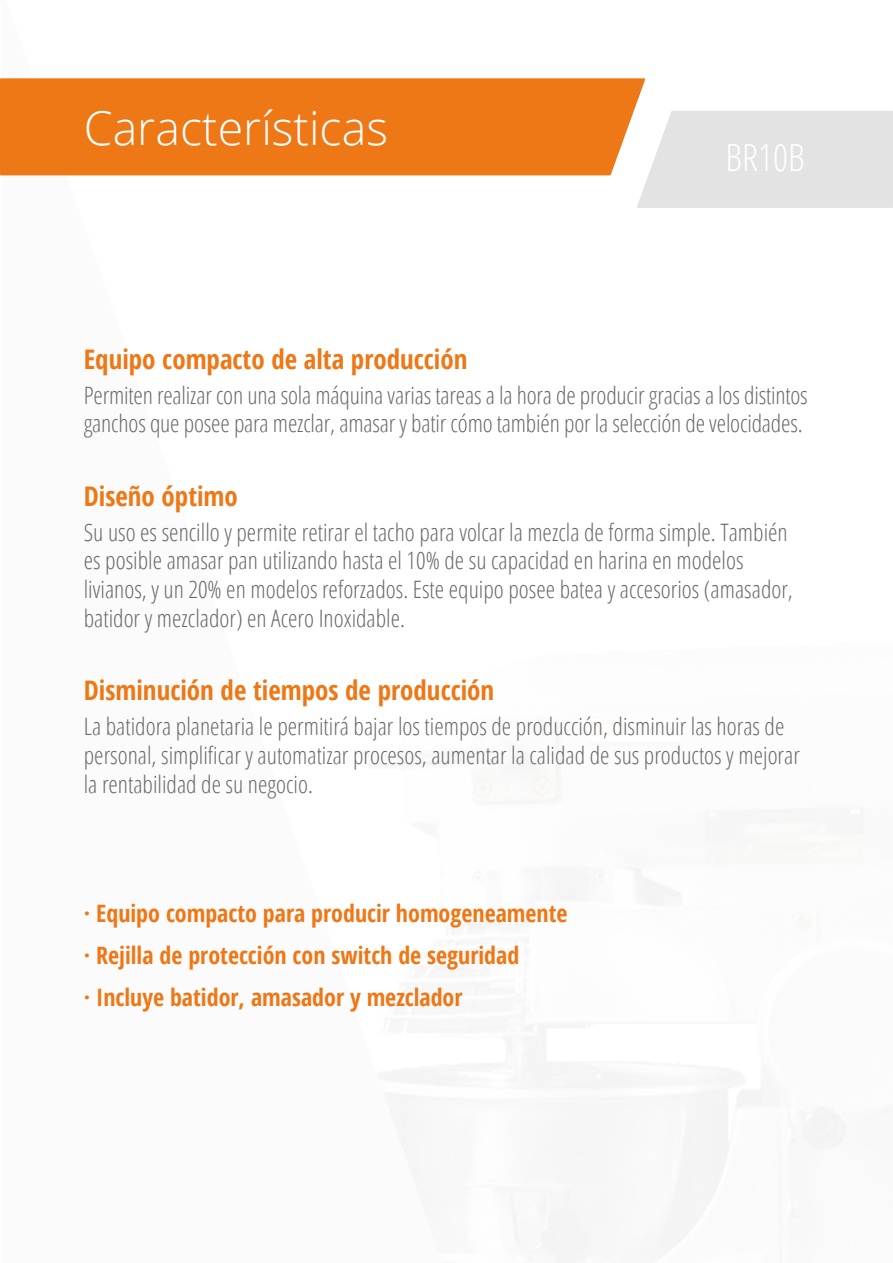
<style>
.page{position:relative;width:893px;height:1263px;background:#fff}
.page>*{position:absolute;margin:0;border:0;box-sizing:border-box;transform-origin:0 0}
.t1{font:300 46.5px "Open Sans";color:#fff}
.t2{font:300 condensed 37.5px "Open Sans";color:#fff}
.t3{font:700 condensed 27px "Open Sans";color:#ee7716}
.t4{font:300 condensed 24px/28.8px "Open Sans";color:#696969}
.t5{font:700 condensed 24px/42px "Open Sans";color:#ee7716}
</style>
<div class="page">
<div style="left:0;top:78px;width:645px;height:97px;background:#ee7716"></div>
<div style="left:637px;top:111px;width:256px;height:97px;background:#e3e3e3"></div>
<h1 class="t1" style="left:84px;top:96px;width:306px">Características</h1>
<h2 class="t2" style="left:726px;top:132px;width:81px">BR10B</h2>
<p class="t3" style="left:84px;top:340px;width:385px">Equipo compacto de alta producción</p>
<p class="t4" style="left:84px;top:380px;width:725px">Permiten realizar con una sola máquina varias tareas a la hora de producir gracias a los distintos ganchos que posee para mezclar, amasar y batir cómo también por la selección de velocidades.</p>
<p class="t3" style="left:84px;top:477px;width:156px">Diseño óptimo</p>
<p class="t4" style="left:84px;top:517px;width:711px">Su uso es sencillo y permite retirar el tacho para volcar la mezcla de forma simple. También es posible amasar pan utilizando hasta el 10% de su capacidad en harina en modelos livianos, y un 20% en modelos reforzados. Este equipo posee batea y accesorios (amasador, batidor y mezclador) en Acero Inoxidable.</p>
<p class="t3" style="left:84px;top:671px;width:412px">Disminución de tiempos de producción</p>
<p class="t4" style="left:84px;top:711px;width:718px">La batidora planetaria le permitirá bajar los tiempos de producción, disminuir las horas de personal, simplificar y automatizar procesos, aumentar la calidad de sus productos y mejorar la rentabilidad de su negocio.</p>
<p class="t5" style="left:84px;top:891px;width:485px">· Equipo compacto para producir homogeneamente · Rejilla de protección con switch de seguridad<br>· Incluye batidor, amasador y mezclador</p>
</div>
